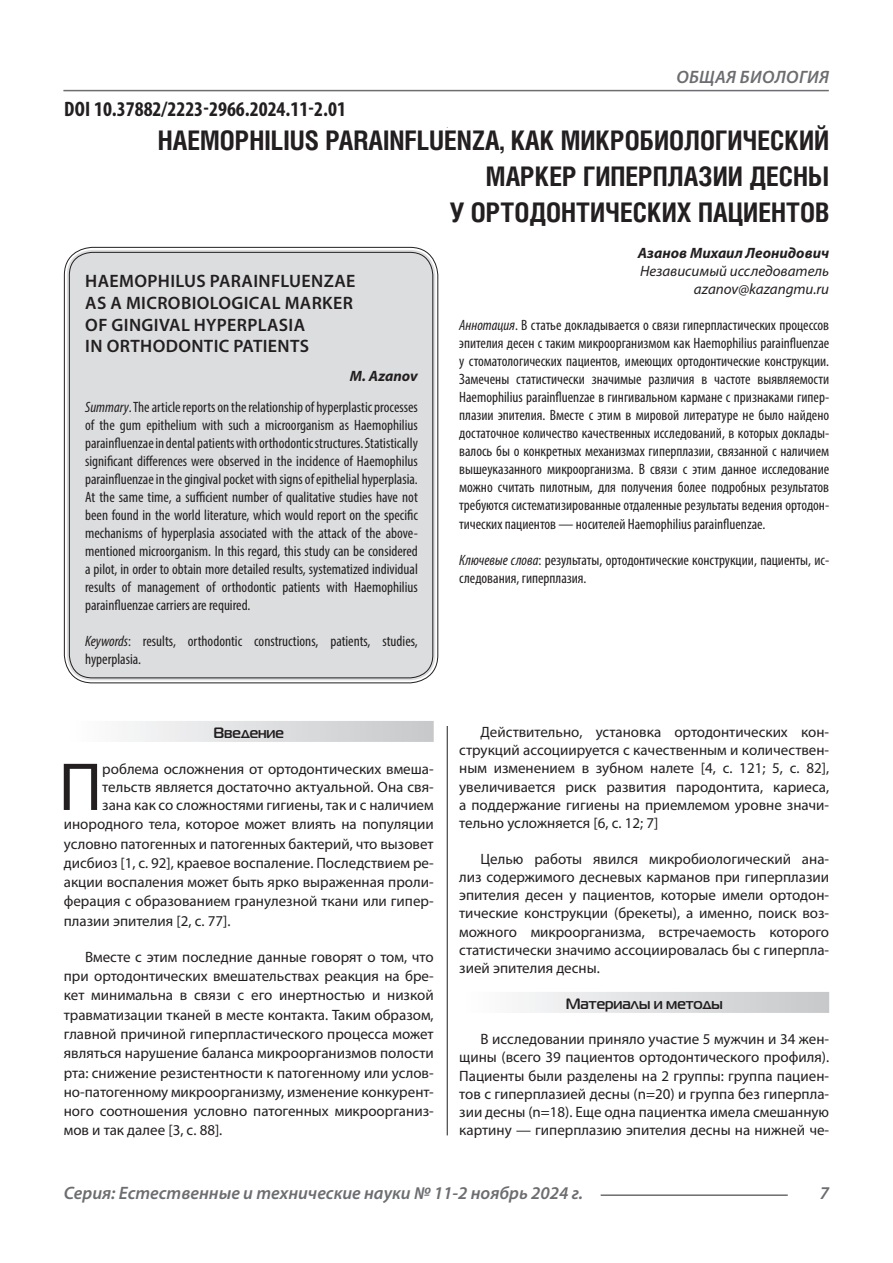
<style>
.page{position:relative;width:893px;height:1263px;background:#fff}
.page>*{position:absolute;margin:0;border:0;box-sizing:border-box;transform-origin:0 0}
.Статья_текст_первый{font:68.4px "Myriad Pro";color:#231f20}
.Статья_название{font:700 27px/36px "Helios Cond C";color:#231f20;text-align:right}
.ДОИ{font:700 condensed 21px "Myriad Pro";color:#231f20}
.Статья_название_англ{font:600 18px/21.6px "Myriad Pro";letter-spacing:.02em;color:#231f20}
.t1{font:italic 600 18px "Myriad Pro";color:#6c6d70}
.t2{font:italic 600 18px "Myriad Pro";letter-spacing:.02em;color:#6c6d70}
.Статья_текст{font:15px/18.3px "Myriad Pro";color:#231f20;text-align:justify}
.Статья_аннотация_тек{font:condensed 15px/18px "Myriad Pro";color:#231f20;text-align:justify}
.Статья_аннотация_анг{font:condensed 15px/18px "Myriad Pro";color:#231f20;text-align:justify}
.Статья_текст_первый-2{font:15px "Myriad Pro";color:#231f20}
.Статья_автор_инфо{font:italic 15px "Myriad Pro";color:#231f20}
.Статья_подзаголовок{font:700 15px "Magistral C";color:#231f20}
.Статья_автор_инфо-2{font:italic 700 15px "Myriad Pro";color:#231f20}
.Статья_автор_англ{font:italic 700 15px "Myriad Pro";color:#231f20}
.s1{font-style:italic}
</style>
<div class="page">
<hr style="left:447px;top:128px;width:1px;height:1007px;background:#231f20">
<hr style="left:63px;top:90px;width:766px;height:1px;background:#6c6d70">
<hr style="left:601px;top:1194px;width:187px;height:2px;background:#6c6d70">
<div style="left:443px;top:128px;width:9px;height:597px;background:#fff"></div>
<div style="left:67px;top:250px;width:368px;height:430px;background:#dcdddf;border-radius:26px"></div>
<div style="left:64px;top:721px;width:370px;height:21px;background:linear-gradient(to right,#fefeff,#c6c8ca)"></div>
<div style="left:459px;top:992px;width:370px;height:21px;background:linear-gradient(to right,#fefeff,#c6c8ca)"></div>
<p class="t2" style="left:676px;top:66px;width:154px">ОБЩАЯ БИОЛОГИЯ</p>
<p class="Статья_название" style="left:158px;top:121px;width:673px">HAEMOPHILIUS PARAINFLUENZA, КАК МИКРОБИОЛОГИЧЕСКИЙ<br>МАРКЕР ГИПЕРПЛАЗИИ ДЕСНЫ<br>У ОРТОДОНТИЧЕСКИХ ПАЦИЕНТОВ</p>
<p class="Статья_автор_инфо-2" style="left:638px;top:243px;width:193px">Азанов Михаил Леонидович</p>
<p class="Статья_автор_инфо" style="left:640px;top:262px;width:191px">Независимый исследователь</p>
<p class="Статья_автор_инфо" style="left:694px;top:280px;width:137px">azanov@kazangmu.ru</p>
<p class="Статья_аннотация_тек" style="left:459px;top:316px;width:371px"><span class="s1">Аннотация</span>. В статье докладывается о связи гиперпластических процессов эпителия десен с таким микроорганизмом как Haemophilius parainfluenzae у стоматологических пациентов, имеющих ортодонтические конструкции.<br>Замечены статистически значимые различия в частоте выявляемости Haemophilius parainfluenzae в гингивальном кармане с признаками гипер&shy;плазии эпителия. Вместе с этим в мировой литературе не было найдено достаточное количество качественных исследований, в которых доклады&shy;валось бы о конкретных механизмах гиперплазии, связанной с наличием вышеуказанного микроорганизма. В связи с этим данное исследование можно считать пилотным, для получения более подробных результатов требуются систематизированные отдаленные результаты ведения ортодон&shy;тических пациентов — носителей Haemophilius parainfluenzae.</p>
<p class="Статья_аннотация_тек" style="left:459px;top:550px;width:371px"><span class="s1">Ключевые слова</span>: результаты, ортодонтические конструкции, пациенты, ис&shy;следования, гиперплазия.</p>
<p class="ДОИ" style="left:64px;top:96px;width:283px">DOI 10.37882/2223-2966.2024.11-2.01</p>
<p class="Статья_название_англ" style="left:85px;top:270px;width:272px">HAEMOPHILUS PARAINFLUENZAE<br>AS A MICROBIOLOGICAL MARKER<br>OF GINGIVAL HYPERPLASIA<br>IN ORTHODONTIC PATIENTS</p>
<p class="Статья_автор_англ" style="left:350px;top:367px;width:69px">M. Azanov</p>
<p class="Статья_аннотация_анг" style="left:85px;top:398px;width:334px"><span class="s1">Summary</span>. The article reports on the relationship of hyperplastic processes of the gum epithelium with such a microorganism as Haemophilius parainfluenzae in dental patients with orthodontic structures. Statistically significant differences were observed in the incidence of Haemophilus parainfluenzae in the gingival pocket with signs of epithelial hyperplasia.<br>At the same time, a sufficient number of qualitative studies have not been found in the world literature, which would report on the specific mechanisms of hyperplasia associated with the attack of the above&shy;mentioned microorganism. In this regard, this study can be considered a pilot, in order to obtain more detailed results, systematized individual results of management of orthodontic patients with Haemophilius parainfluenzae carriers are required.</p>
<p class="Статья_аннотация_анг" style="left:85px;top:632px;width:334px"><span class="s1">Keywords</span>: results, orthodontic constructions, patients, studies, hyperplasia.</p>
<p class="Статья_подзаголовок" style="left:213px;top:723px;width:72px">Введение</p>
<p class="Статья_текст_первый" style="left:59px;top:745px;width:45px">П</p>
<p class="Статья_текст_первый-2" style="left:102px;top:760px;width:333px">роблема осложнения от ортодонтических вмеша-</p>
<p class="Статья_текст_первый-2" style="left:102px;top:778px;width:333px">тельств является достаточно актуальной. Она свя-</p>
<p class="Статья_текст_первый-2" style="left:102px;top:796px;width:333px">зана как со сложностями гигиены, так и с наличием</p>
<p class="Статья_текст_первый-2" style="left:64px;top:815px;width:371px">инородного тела, которое может влиять на популяции</p>
<p class="Статья_текст_первый-2" style="left:64px;top:834px;width:371px">условно патогенных и патогенных бактерий, что вызовет</p>
<p class="Статья_текст_первый-2" style="left:64px;top:853px;width:371px">дисбиоз [1, с. 92], краевое воспаление. Последствием ре-</p>
<p class="Статья_текст_первый-2" style="left:64px;top:873px;width:371px">акции воспаления может быть ярко выраженная проли-</p>
<p class="Статья_текст_первый-2" style="left:64px;top:892px;width:371px">ферация с образованием гранулезной ткани или гипер-</p>
<p class="Статья_текст_первый-2" style="left:64px;top:911px;width:168px">плазии эпителия [2, с. 77].</p>
<p class="Статья_текст" style="left:64px;top:947px;width:371px;line-height:19.4px;text-indent:21px">Вместе с этим последние данные говорят о том, что при ортодонтических вмешательствах реакция на бре&shy;кет минимальна в связи с его инертностью и низкой травматизации тканей в месте контакта. Таким образом, главной причиной гиперпластического процесса может являться нарушение баланса микроорганизмов полости рта: снижение резистентности к патогенному или услов&shy;но-патогенному микроорганизму, изменение конкурент&shy;ного соотношения условно патогенных микроорганиз&shy;мов и так далее [3, с. 88].</p>
<p class="Статья_текст" style="left:459px;top:722px;width:371px;text-indent:21px">Действительно, установка ортодонтических кон&shy;струкций ассоциируется с качественным и количествен&shy;ным изменением в зубном налете [4, с. 121; 5, с. 82], увеличивается риск развития пародонтита, кариеса, а поддержание гигиены на приемлемом уровне значи&shy;тельно усложняется [6, с. 12; 7]</p>
<p class="Статья_текст" style="left:459px;top:849px;width:371px;text-indent:21px">Целью работы явился микробиологический ана&shy;лиз содержимого десневых карманов при гиперплазии эпителия десен у пациентов, которые имели ортодон&shy;тические конструкции (брекеты), а именно, поиск воз&shy;можного микроорганизма, встречаемость которого статистически значимо ассоциировалась бы с гиперпла&shy;зией эпителия десны.</p>
<p class="Статья_подзаголовок" style="left:566px;top:994px;width:158px">Материалы и методы</p>
<p class="Статья_текст" style="left:459px;top:1029px;width:371px;text-indent:21px">В исследовании приняло участие 5 мужчин и 34 жен&shy;щины (всего 39 пациентов ортодонтического профиля).<br>Пациенты были разделены на 2 группы: группа пациен&shy;тов с гиперплазией десны (n=20) и группа без гиперпла&shy;зии десны (n=18). Еще одна пациентка имела смешанную картину — гиперплазию эпителия десны на нижней че-</p>
<p class="t1" style="left:64px;top:1182px;width:521px">Серия: Естественные и технические науки № 11-2 ноябрь 2024 г.</p>
<p class="t1" style="left:820px;top:1182px;width:11px">7</p>
</div>
